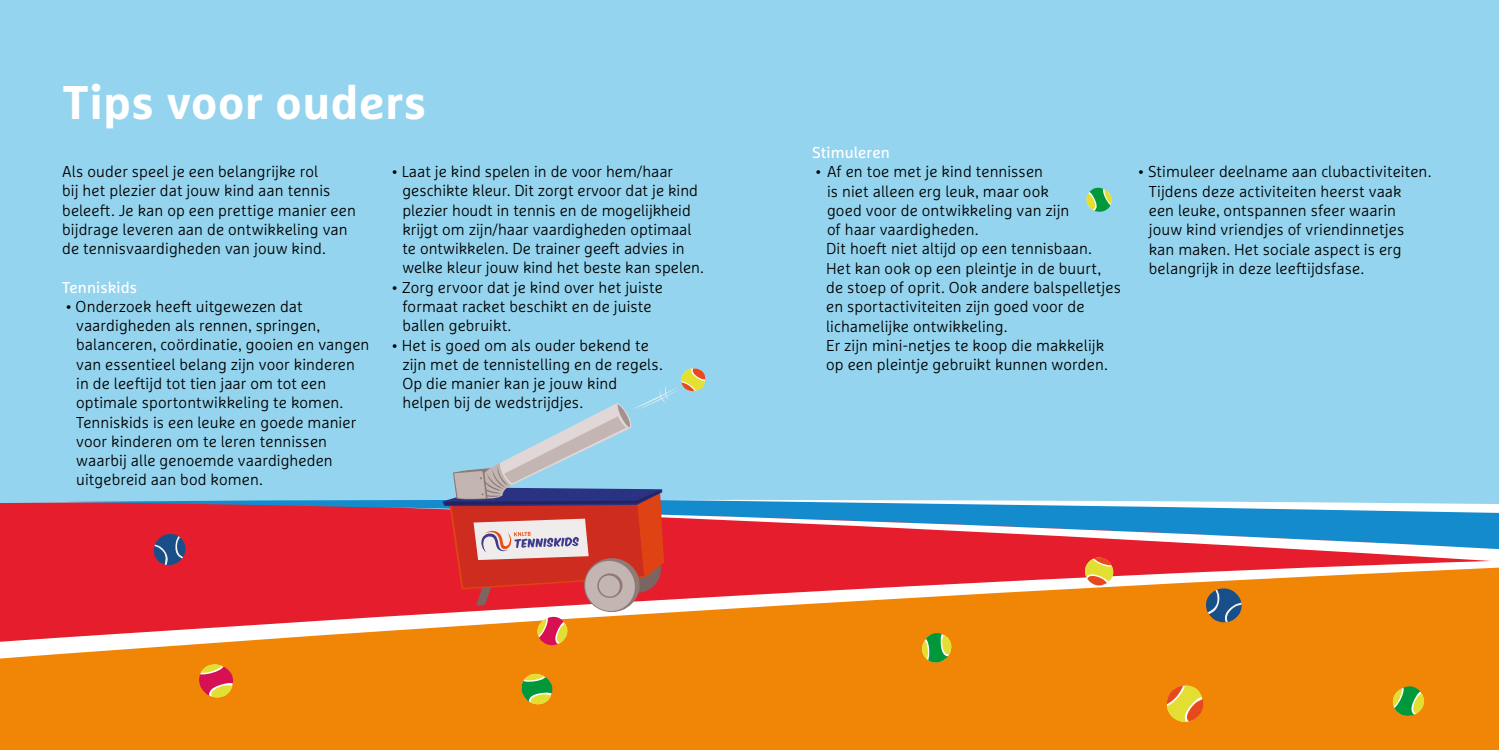
<style>
.page{position:relative;width:1499px;height:750px;background:#fff}
.page>*{position:absolute;margin:0;border:0;box-sizing:border-box;transform-origin:0 0}
.t1{font:700 47.25px "Marselis OT";letter-spacing:.01em;color:#fff}
.t2{font:300 15.75px/19.2px "Marselis OT";letter-spacing:.005em;color:#000}
.t3{font:15.75px "Marselis OT";letter-spacing:.005em;color:#fff}
</style>
<div class="page">
<div style="left:0;top:0;width:1498px;height:749px;background:#94d4ee"></div>
<svg style="left:64px;top:500px;width:378px;height:31px;background:#c2324a"></svg>
<svg style="left:706px;top:500px;width:792px;height:6px"></svg>
<svg style="left:375px;top:506px;width:1123px;height:25px;background:#538bbc"></svg>
<svg style="left:0;top:531px;width:1498px;height:218px;background:#ec7322"></svg>
<svg style="left:516px;top:671px;width:39px;height:34px"></svg>
<svg style="left:195px;top:662px;width:40px;height:36px"></svg>
<svg style="left:154px;top:533px;width:31px;height:31px"></svg>
<svg style="left:442px;top:368px;width:264px;height:276px"></svg>
<svg style="left:1084px;top:557px;width:29px;height:28px"></svg>
<svg style="left:1392px;top:685px;width:31px;height:30px"></svg>
<svg style="left:1165px;top:684px;width:40px;height:38px;background:#e9a52f"></svg>
<svg style="left:1204px;top:586px;width:38px;height:37px"></svg>
<svg style="left:920px;top:629px;width:33px;height:37px"></svg>
<svg style="left:1086px;top:187px;width:25px;height:25px"></svg>
<h1 class="t1" style="left:63px;top:73px;width:364px">Tips voor ouders</h1>
<p class="t2" style="left:402px;top:162px;width:303px;text-indent:-11px">• Laat je kind spelen in de voor hem/haar geschikte kleur. Dit zorgt ervoor dat je kind plezier houdt in tennis en de mogelijkheid krijgt om zijn/haar vaardigheden optimaal te ontwikkelen. De trainer geeft advies in welke kleur jouw kind het beste kan spelen.</p>
<p class="t2" style="left:402px;top:277px;width:262px;text-indent:-11px">• Zorg ervoor dat je kind over het juiste formaat racket beschikt en de juiste ballen gebruikt.</p>
<p class="t2" style="left:402px;top:335px;width:262px;text-indent:-11px">• Het is goed om als ouder bekend te zijn met de tennistelling en de regels.<br>Op die manier kan je jouw kind helpen bij de wedstrijdjes.</p>
<p class="t2" style="left:62px;top:161px;width:295px">Als ouder speel je een belangrijke rol<br>bij het plezier dat jouw kind aan tennis beleeft. Je kan op een prettige manier een bijdrage leveren aan de ontwikkeling van de tennisvaardigheden van jouw kind.</p>
<p class="t3" style="left:62px;top:277px;width:77px">Tenniskids</p>
<p class="t2" style="left:76px;top:296px;width:295px;text-indent:-11px">• Onderzoek heeft uitgewezen dat vaardigheden als rennen, springen, balanceren, coördinatie, gooien en vangen van essentieel belang zijn voor kinderen in de leeftijd tot tien jaar om tot een optimale sportontwikkeling te komen.<br>Tenniskids is een leuke en goede manier voor kinderen om te leren tennissen waarbij alle genoemde vaardigheden uitgebreid aan bod komen.</p>
<p class="t3" style="left:812px;top:143px;width:79px">Stimuleren</p>
<p class="t2" style="left:826px;top:162px;width:296px;text-indent:-11px">• Af en toe met je kind tennissen<br>is niet alleen erg leuk, maar ook<br>goed voor de ontwikkeling van zijn<br>of haar vaardigheden.<br>Dit hoeft niet altijd op een tennisbaan.<br>Het kan ook op een pleintje in de buurt, de stoep of oprit. Ook andere balspelletjes en sportactiviteiten zijn goed voor de lichamelijke ontwikkeling.<br>Er zijn mini-netjes te koop die makkelijk op een pleintje gebruikt kunnen worden.</p>
<p class="t2" style="left:1148px;top:162px;width:284px;text-indent:-10px">• Stimuleer deelname aan clubactiviteiten.<br>Tijdens deze activiteiten heerst vaak<br>een leuke, ontspannen sfeer waarin jouw kind vriendjes of vriendinnetjes kan maken. Het sociale aspect is erg belangrijk in deze leeftijdsfase.</p>
</div>
